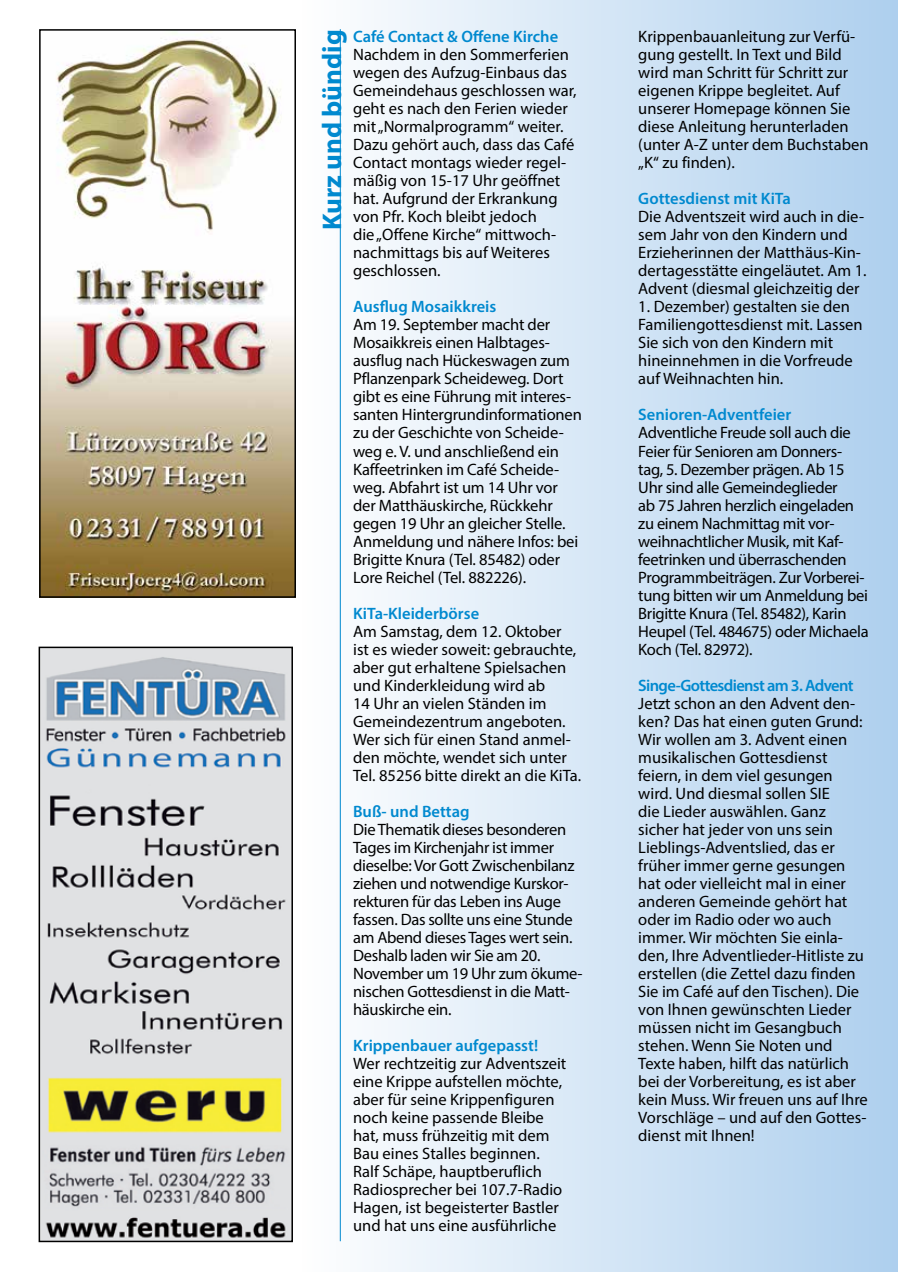
<style>
.page{position:relative;width:898px;height:1272px;background:#fff}
.page>*{position:absolute;margin:0;border:0;box-sizing:border-box;transform-origin:0 0}
.t1{font:700 27px "Myriad Pro";color:#0089cf}
.t2{font:16.5px/18px "Myriad Pro";color:#000}
.t3{font:16.5px/18px "Myriad Pro";letter-spacing:-.02em;color:#000}
.t4{font:600 16.5px "Myriad Pro";color:#0089cf}
.t5{font:600 16.5px "Myriad Pro";letter-spacing:-.04em;color:#0089cf}
</style>
<div class="page">
<img style="left:42px;top:649px;width:248px;height:590px">
<div style="left:39px;top:646px;width:254px;height:596px;border:2px solid #000"></div>
<img style="left:42px;top:32px;width:251px;height:562px">
<div style="left:39px;top:29px;width:257px;height:568px;border:2px solid #000"></div>
<div style="left:302px;top:0;width:595px;height:1271px;background:linear-gradient(to right,#fefefe,#aecfee)"></div>
<hr style="left:340px;top:29px;width:1px;height:1212px;background:#0089cf">
<p class="t4" style="left:353px;top:26px;width:206px">Café Contact &amp; Offene Kirche</p>
<p class="t2" style="left:353px;top:45px;width:225px">Nachdem in den Sommerferien wegen des Aufzug-Einbaus das<br>Gemeindehaus geschlossen war, geht es nach den Ferien wieder mit „Normalprogramm“ weiter.<br>Dazu gehört auch, dass das Café<br>Contact montags wieder regel&shy;mäßig von 15-17 Uhr geöffnet hat. Aufgrund der Erkrankung von Pfr. Koch bleibt jedoch<br>die „Offene Kirche“ mittwoch&shy;nachmittags bis auf Weiteres geschlossen.</p>
<p class="t4" style="left:353px;top:296px;width:145px">Ausflug Mosaikkreis</p>
<p class="t2" style="left:353px;top:315px;width:230px">Am 19. September macht der<br>Mosaikkreis einen Halbtages&shy;ausflug nach Hückeswagen zum<br>Pflanzenpark Scheideweg. Dort gibt es eine Führung mit interes&shy;santen Hintergrundinformationen zu der Geschichte von Scheide&shy;weg e. V. und anschließend ein<br>Kaffeetrinken im Café Scheide&shy;weg. Abfahrt ist um 14 Uhr vor der Matthäuskirche, Rückkehr gegen 19 Uhr an gleicher Stelle.<br>Anmeldung und nähere Infos: bei<br>Brigitte Knura (Tel. 85482) oder<br>Lore Reichel (Tel. 882226).</p>
<p class="t4" style="left:353px;top:602px;width:127px">KiTa-Kleiderbörse</p>
<p class="t2" style="left:353px;top:621px;width:229px">Am Samstag, dem 12. Oktober ist es wieder soweit: gebrauchte, aber gut erhaltene Spielsachen und Kinderkleidung wird ab<br>14 Uhr an vielen Ständen im<br>Gemeindezentrum angeboten.<br>Wer sich für einen Stand anmel&shy;den möchte, wendet sich unter<br>Tel. 85256 bitte direkt an die KiTa.</p>
<p class="t4" style="left:353px;top:800px;width:118px">Buß- und Bettag</p>
<p class="t3" style="left:353px;top:820px;width:231px">Die Thematik dieses besonderen<br>Tages im Kirchenjahr ist immer dieselbe: Vor Gott Zwischenbilanz ziehen und notwendige Kurskor&shy;rekturen für das Leben ins Auge fassen. Das sollte uns eine Stunde am Abend dieses Tages wert sein.<br>Deshalb laden wir Sie am 20.<br>November um 19 Uhr zum ökume&shy;nischen Gottesdienst in die Matt&shy;häuskirche ein.</p>
<p class="t4" style="left:353px;top:1034px;width:186px">Krippenbauer aufgepasst!</p>
<p class="t2" style="left:353px;top:1054px;width:215px">Wer rechtzeitig zur Adventszeit eine Krippe aufstellen möchte, aber für seine Krippenfiguren noch keine passende Bleibe hat, muss frühzeitig mit dem<br>Bau eines Stalles beginnen.<br>Ralf Schäpe, hauptberuflich<br>Radiosprecher bei 107.7-Radio<br>Hagen, ist begeisterter Bastler und hat uns eine ausführliche</p>
<h1 class="t1" style="left:314px;top:230px;width:202px;rotate:-90deg">Kurz und bündig</h1>
<p class="t2" style="left:638px;top:27px;width:232px">Krippenbauanleitung zur Verfü&shy;gung gestellt. In Text und Bild wird man Schritt für Schritt zur eigenen Krippe begleitet. Auf unserer Homepage können Sie diese Anleitung herunterladen (unter A-Z unter dem Buchstaben „K“ zu finden).</p>
<p class="t4" style="left:638px;top:188px;width:154px">Gottesdienst mit KiTa</p>
<p class="t2" style="left:638px;top:207px;width:230px">Die Adventszeit wird auch in die&shy;sem Jahr von den Kindern und<br>Erzieherinnen der Matthäus-Kin&shy;dertagesstätte eingeläutet. Am 1.<br>Advent (diesmal gleichzeitig der</p>
<p class="t2" style="left:638px;top:297px;width:226px">1. Dezember) gestalten sie den<br>Familiengottesdienst mit. Lassen<br>Sie sich von den Kindern mit hineinnehmen in die Vorfreude auf Weihnachten hin.</p>
<p class="t4" style="left:638px;top:404px;width:154px">Senioren-Adventfeier</p>
<p class="t3" style="left:638px;top:423px;width:232px">Adventliche Freude soll auch die<br>Feier für Senioren am Donners&shy;tag, 5. Dezember prägen. Ab 15<br>Uhr sind alle Gemeindeglieder<br>ab 75 Jahren herzlich eingeladen zu einem Nachmittag mit vor&shy;weihnachtlicher Musik, mit Kaf&shy;feetrinken und überraschenden<br>Programmbeiträgen. Zur Vorberei&shy;tung bitten wir um Anmeldung bei<br>Brigitte Knura (Tel. 85482), Karin<br>Heupel (Tel. 484675) oder Michaela<br>Koch (Tel. 82972).</p>
<p class="t5" style="left:638px;top:674px;width:217px">Singe-Gottesdienst am 3. Advent</p>
<p class="t2" style="left:638px;top:693px;width:231px">Jetzt schon an den Advent den&shy;ken? Das hat einen guten Grund:<br>Wir wollen am 3. Advent einen musikalischen Gottesdienst feiern, in dem viel gesungen wird. Und diesmal sollen SIE<br>die Lieder auswählen. Ganz sicher hat jeder von uns sein<br>Lieblings-Adventslied, das er früher immer gerne gesungen hat oder vielleicht mal in einer anderen Gemeinde gehört hat oder im Radio oder wo auch immer. Wir möchten Sie einla&shy;den, Ihre Adventlieder-Hitliste zu erstellen (die Zettel dazu finden<br>Sie im Café auf den Tischen). Die von Ihnen gewünschten Lieder müssen nicht im Gesangbuch stehen. Wenn Sie Noten und<br>Texte haben, hilft das natürlich bei der Vorbereitung, es ist aber kein Muss. Wir freuen uns auf Ihre<br>Vorschläge – und auf den Gottes&shy;dienst mit Ihnen!</p>
</div>
